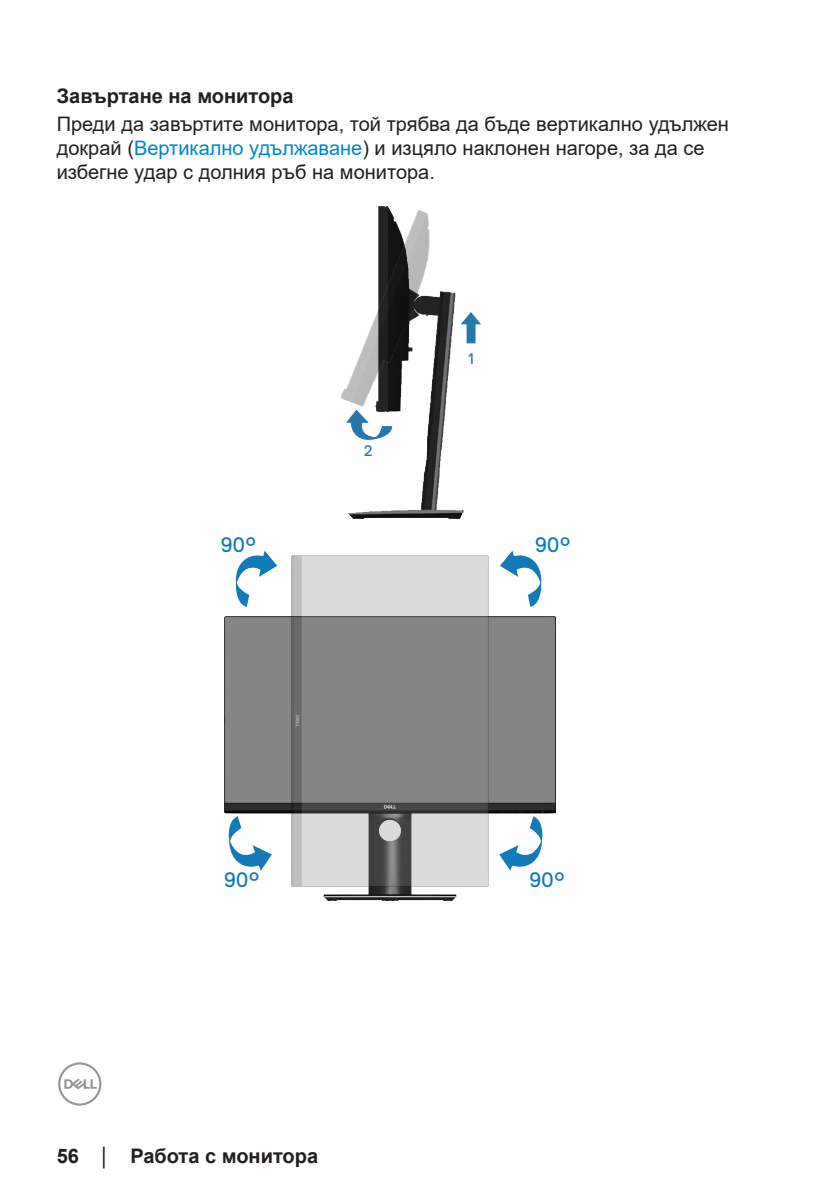
<style>
.page{position:relative;width:840px;height:1191px;background:#fff}
.page>*{position:absolute;margin:0;border:0;box-sizing:border-box;transform-origin:0 0}
.t1{font:20.8px "Dell Replica";color:#127ab8}
.text{font:20px/24px "Arial";color:#231f20}
.Head3{font:700 20px "Arial";color:#231f20}
.t2{font:15.4px "Dell Replica";color:#2678ac}
.s1{color:#0087cb}
.s2{font-weight:400;font-size:18px}
</style>
<div class="page">
<svg style="left:58px;top:1062px;width:43px;height:43px"></svg>
<svg style="left:463px;top:312px;width:18px;height:12px"></svg>
<div style="left:467px;top:322px;width:8px;height:21px;background:#2678ac"></div>
<div style="left:466px;top:322px;width:9px;height:21px;border:1px solid #2678ac"></div>
<img style="left:348px;top:291px;width:115px;height:227px">
<img style="left:340px;top:206px;width:107px;height:205px">
<svg style="left:235px;top:550px;width:42px;height:57px"></svg>
<img style="left:224px;top:616px;width:331px;height:284px">
<img style="left:291px;top:555px;width:197px;height:331px">
<svg style="left:226px;top:816px;width:46px;height:54px"></svg>
<svg style="left:500px;top:550px;width:42px;height:57px"></svg>
<p class="Head3" style="left:57px;top:82px;width:238px">Завъртане на монитора</p>
<p class="text" style="left:57px;top:112px;width:673px">Преди да завъртите монитора, той трябва да бъде вертикално удължен докрай (<span class="s1">Вертикално удължаване</span>) и изцяло наклонен нагоре, за да се избегне удар с долния ръб на монитора.</p>
<p class="t1" style="left:221px;top:533px;width:38px">90°</p>
<p class="t2" style="left:364px;top:442px;width:10px">2</p>
<p class="t2" style="left:468px;top:350px;width:7px">1</p>
<p class="t1" style="left:535px;top:533px;width:38px">90°</p>
<p class="t1" style="left:224px;top:868px;width:38px">90°</p>
<p class="t1" style="left:529px;top:868px;width:38px">90°</p>
<p class="Head3" style="left:57px;top:1141px;width:263px">56 <span class="s2">│</span> Работа с монитора</p>
</div>
